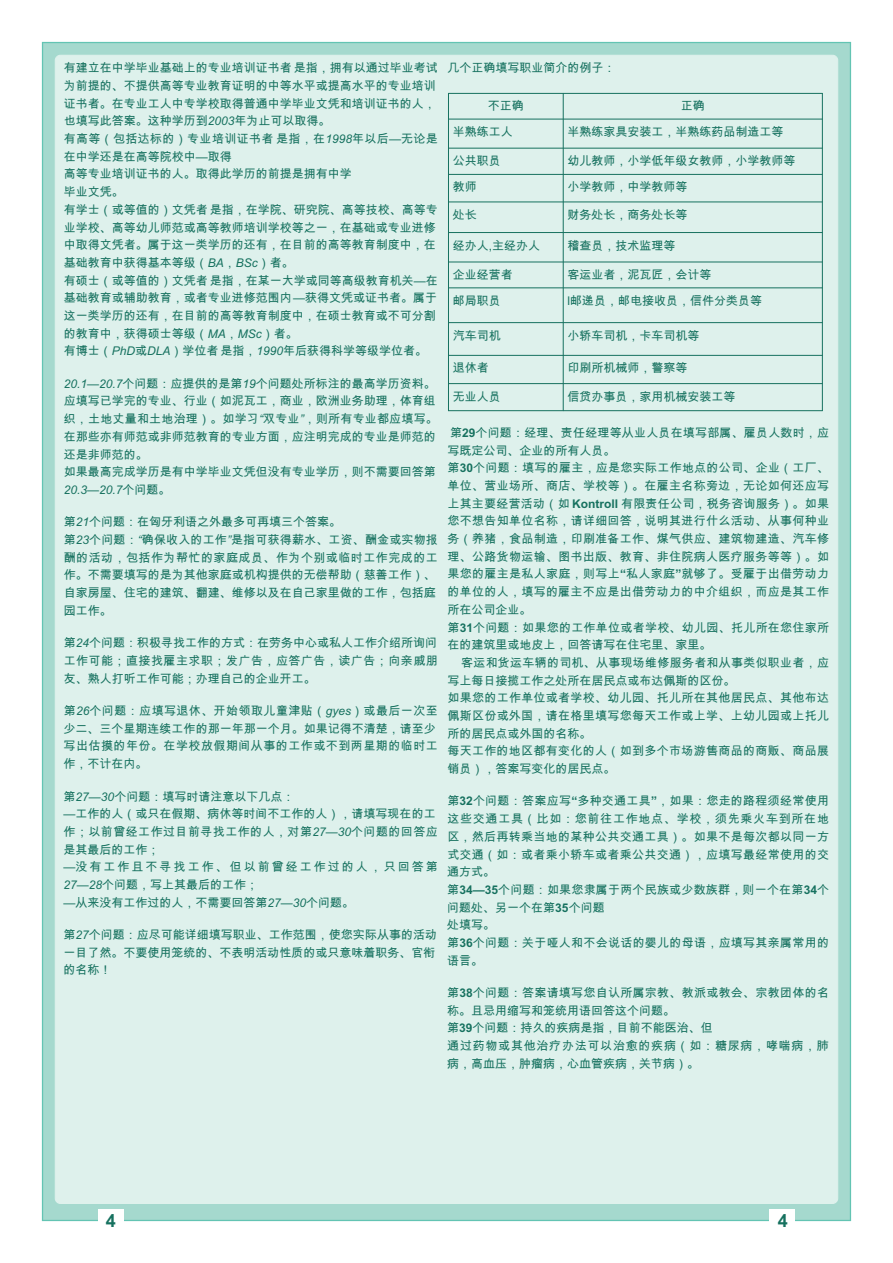
<style>
.page{position:relative;width:893px;height:1263px;background:#fff}
.page>*{position:absolute;margin:0;border:0;box-sizing:border-box;transform-origin:0 0}
.t1{font:700 18px "Arial";color:#16715f}
.t2{font:12px/17.7px "Arial Unicode MS";color:#16715f}
.t3{font:12px/17.7px "Arial Unicode MS";letter-spacing:.025em;color:#16715f}
.t4{font:12px "Arial Unicode MS";letter-spacing:.02em;color:#16715f}
.t5{font:italic 12px "Arial";color:#16715f}
.s1{font-family:"Arial";font-style:italic}
.s2{font-family:"Arial"}
.s3{font-family:"Arial Unicode MS";font-style:normal}
.s4{font-family:"Arial";font-weight:700}
</style>
<div class="page">
<div style="left:42px;top:42px;width:809px;height:1179px;background:#a5d9ce;border:1px solid #63c4b3"></div>
<div style="left:98px;top:1210px;width:25px;height:21px;background:#fff"></div>
<div style="left:770px;top:1210px;width:25px;height:21px;background:#fff"></div>
<div style="left:55px;top:55px;width:783px;height:1149px;background:#def1ec;border:1px solid #def1ec;border-radius:5px"></div>
<hr style="left:448px;top:93px;width:1px;height:318px;background:#16715f">
<hr style="left:563px;top:93px;width:1px;height:318px;background:#16715f">
<hr style="left:822px;top:93px;width:1px;height:318px;background:#16715f">
<hr style="left:448px;top:410px;width:374px;height:1px;background:#16715f">
<hr style="left:448px;top:383px;width:374px;height:1px;background:#16715f">
<hr style="left:448px;top:355px;width:374px;height:1px;background:#16715f">
<hr style="left:448px;top:322px;width:374px;height:1px;background:#16715f">
<hr style="left:448px;top:288px;width:374px;height:1px;background:#16715f">
<hr style="left:448px;top:262px;width:374px;height:1px;background:#16715f">
<hr style="left:448px;top:232px;width:374px;height:1px;background:#16715f">
<hr style="left:448px;top:202px;width:374px;height:1px;background:#16715f">
<hr style="left:448px;top:174px;width:374px;height:1px;background:#16715f">
<hr style="left:448px;top:148px;width:374px;height:1px;background:#16715f">
<hr style="left:448px;top:119px;width:374px;height:1px;background:#16715f">
<hr style="left:448px;top:93px;width:374px;height:1px;background:#16715f">
<p class="t2" style="left:64px;top:60px;width:553px">有建立在中学毕业基础上的专业培训证书者是指，拥有以通过毕业考试 几个正确填写职业简介的例子：为前提的、不提供高等专业教育证明的中等水平或提高水平的专业培训<br>证书者。在专业工人中专学校取得普通中学毕业文凭和培训证书的人，<br>也填写此答案。这种学历到<span class="s1">2003</span>年为止可以取得。<br>有高等（包括达标的）专业培训证书者是指，在<span class="s1">1998</span>年以后<span class="s1">—</span>无论是<br>在中学还是在高等院校中<span class="s1">—</span>取得<br>高等专业培训证书的人。取得此学历的前提是拥有中学<br>毕业文凭。<br>有学士（或等值的）文凭者是指，在学院、研究院、高等技校、高等专<br>业学校、高等幼儿师范或高等教师培训学校等之一，在基础或专业进修<br>中取得文凭者。属于这一类学历的还有，在目前的高等教育制度中，在<br>基础教育中获得基本等级（<span class="s1">BA</span>，<span class="s1">BSc</span>）者。<br>有硕士（或等值的）文凭者是指，在某一大学或同等高级教育机关<span class="s1">—</span>在<br>基础教育或辅助教育，或者专业进修范围内<span class="s1">—</span>获得文凭或证书者。属于<br>这一类学历的还有，在目前的高等教育制度中，在硕士教育或不可分割<br>的教育中，获得硕士等级（<span class="s1">MA</span>，<span class="s1">MSc</span>）者。<br>有博士（<span class="s1">PhD</span>或<span class="s1">DLA</span>）学位者是指，<span class="s1">1990</span>年后获得科学等级学位者。</p>
<p class="t2" style="left:64px;top:376px;width:767px"><span class="s1">20.1—20.7</span>个问题：应提供的是第<span class="s1">19</span>个问题处所标注的最高学历资料。<br>应填写已学完的专业、行业（如泥瓦工，商业，欧洲业务助理，体育组<br>织，土地丈量和土地治理）。如学习<span class="s1">“</span>双专业<span class="s1">”</span>，则所有专业都应填写。<br>在那些亦有师范或非师范教育的专业方面，应注明完成的专业是师范的 第<sup>29</sup>个问题：经理、责任经理等从业人员在填写部属、雇员人数时，应还是非师范的。</p>
<p class="t2" style="left:488px;top:99px;width:37px">不正确</p>
<p class="t2" style="left:681px;top:99px;width:25px">正确</p>
<p class="t2" style="left:453px;top:124px;width:61px">半熟练工人</p>
<p class="t2" style="left:567px;top:124px;width:217px">半熟练家具安装工，半熟练药品制造工等</p>
<p class="t2" style="left:453px;top:153px;width:49px">公共职员</p>
<p class="t2" style="left:567px;top:153px;width:229px">幼儿教师，小学低年级女教师，小学教师等</p>
<p class="t2" style="left:453px;top:180px;width:25px">教师</p>
<p class="t2" style="left:567px;top:180px;width:121px">小学教师，中学教师等</p>
<p class="t2" style="left:453px;top:207px;width:25px">处长</p>
<p class="t2" style="left:567px;top:207px;width:121px">财务处长，商务处长等</p>
<p class="t2" style="left:453px;top:238px;width:89px">经办人<span class="s2">,</span>主经办人</p>
<p class="t2" style="left:567px;top:238px;width:109px">稽查员，技术监理等</p>
<p class="t2" style="left:453px;top:267px;width:61px">企业经营者</p>
<p class="t2" style="left:567px;top:267px;width:145px">客运业者，泥瓦匠，会计等</p>
<p class="t2" style="left:453px;top:293px;width:49px">邮局职员</p>
<p class="t2" style="left:567px;top:293px;width:196px"><span class="s2">l</span>邮递员，邮电接收员，信件分类员等</p>
<p class="t2" style="left:453px;top:328px;width:49px">汽车司机</p>
<p class="t2" style="left:567px;top:328px;width:133px">小轿车司机，卡车司机等</p>
<p class="t2" style="left:453px;top:360px;width:37px">退休者</p>
<p class="t2" style="left:567px;top:360px;width:121px">印刷所机械师，警察等</p>
<p class="t2" style="left:453px;top:389px;width:49px">无业人员</p>
<p class="t2" style="left:567px;top:389px;width:169px">信贷办事员，家用机械安装工等</p>
<p class="t2" style="left:64px;top:441px;width:767px;line-height:21.6px;text-indent:384px">写既定公司、企业的所有人员。<br>如果最高完成学历是有中学毕业文凭但没有专业学历，则不需要回答第 第<sup>30</sup>个问题：填写的雇主，应是您实际工作地点的公司、企业（工厂、</p>
<p class="t5" style="left:64px;top:485px;width:108px">20.3—20.7<span class="s3">个问题。</span></p>
<p class="t3" style="left:447px;top:478px;width:383px">单位、营业场所、商店、学校等）。在雇主名称旁边，无论如何还应写上其主要经营活动（如 <span class="s4">Kontroll</span> 有限责任公司，税务咨询服务）。如果</p>
<p class="t2" style="left:64px;top:514px;width:279px">第<span class="s1">21</span>个问题：在匈牙利语之外最多可再填三个答案。</p>
<p class="t2" style="left:64px;top:513px;width:767px;text-align:justify;text-indent:384px">您不想告知单位名称，请详细回答，说明其进行什么活动、从事何种业第<span class="s1">23</span>个问题：<span class="s1">“</span>确保收入的工作<span class="s1">”</span>是指可获得薪水、工资、酬金或实物报 务（养猪，食品制造，印刷准备工作、煤气供应、建筑物建造、汽车修酬的活动，包括作为帮忙的家庭成员、作为个别或临时工作完成的工 理、公路货物运输、图书出版、教育、非住院病人医疗服务等等）。如作。不需要填写的是为其他家庭或机构提供的无偿帮助（慈善工作）、 果您的雇主是私人家庭，则写上<span class="s4">“</span>私人家庭<span class="s4">”</span>就够了。受雇于出借劳动力</p>
<p class="t3" style="left:64px;top:584px;width:767px;line-height:18.1px">自家房屋、住宅的建筑、翻建、维修以及在自己家里做的工作，包括庭 的单位的人，填写的雇主不应是出借劳动力的中介组织，而应是其工作园工作。</p>
<p class="t3" style="left:447px;top:602px;width:383px">所在公司企业。<br>第<span class="s4">31</span>个问题：如果您的工作单位或者学校、幼儿园、托儿所在您住家所</p>
<p class="t2" style="left:64px;top:635px;width:649px">第<span class="s1">24</span>个问题：积极寻找工作的方式：在劳务中心或私人工作介绍所询问 在的建筑里或地皮上，回答请写在住宅里、家里。工作可能；直接找雇主求职；发广告，应答广告，读广告；向亲戚朋</p>
<p class="t3" style="left:461px;top:655px;width:369px">客运和货运车辆的司机、从事现场维修服务者和从事类似职业者，应</p>
<p class="t2" style="left:64px;top:671px;width:253px">友、熟人打听工作可能；办理自己的企业开工。</p>
<p class="t2" style="left:447px;top:673px;width:289px">写上每日接揽工作之处所在居民点或布达佩斯的区份。</p>
<p class="t3" style="left:447px;top:690px;width:383px">如果您的工作单位或者学校、幼儿园、托儿所在其他居民点、其他布达</p>
<p class="t3" style="left:64px;top:708px;width:767px">第<sup>26</sup>个问题：应填写退休、开始领取儿童津贴（<sup>gyes</sup>）或最后一次至 佩斯区份或外国，请在格里填写您每天工作或上学、上幼儿园或上托儿</p>
<p class="t3" style="left:64px;top:718px;width:767px;line-height:22.6px">少二、三个星期连续工作的那一年那一个月。如果记得不清楚，请至少 所的居民点或外国的名称。<br>写出估摸的年份。在学校放假期间从事的工作或不到两星期的临时工 每天工作的地区都有变化的人（如到多个市场游售商品的商贩、商品展</p>
<p class="t2" style="left:64px;top:756px;width:85px">作，不计在内。</p>
<p class="t2" style="left:447px;top:761px;width:169px">销员），答案写变化的居民点。</p>
<p class="t2" style="left:64px;top:788px;width:232px">第<span class="s1">27—30</span>个问题：填写时请注意以下几点：</p>
<p class="t3" style="left:64px;top:795px;width:767px;line-height:15.1px;text-align:right">第<span class="s4">32</span>个问题：答案应写<span class="s4">“</span>多种交通工具<span class="s4">”</span>，如果：您走的路程须经常使用<br><sup>—</sup>工作的人（或只在假期、病休等时间不工作的人），请填写现在的工 这些交通工具（比如：您前往工作地点、学校，须先乘火车到所在地</p>
<p class="t3" style="left:64px;top:831px;width:767px;line-height:12.8px">作；以前曾经工作过目前寻找工作的人，对第<sup>27—30</sup>个问题的回答应 区，然后再转乘当地的某种公共交通工具）。如果不是每次都以同一方是其最后的工作；</p>
<p class="t3" style="left:64px;top:849px;width:767px;line-height:12.8px;text-indent:384px">式交通（如：或者乘小轿车或者乘公共交通），应填写最经常使用的交<span class="s1">—</span>没有工作且不寻找工作、但以前曾经工作过的人，只回答第 通方式。</p>
<p class="t2" style="left:64px;top:877px;width:196px"><span class="s1">27—28</span>个问题，写上其最后的工作；</p>
<p class="t4" style="left:447px;top:885px;width:383px">第<span class="s4">34—35</span>个问题：如果您隶属于两个民族或少数族群，则一个在第<span class="s4">34</span>个</p>
<p class="t2" style="left:64px;top:895px;width:292px"><span class="s1">—</span>从来没有工作过的人，不需要回答第<span class="s1">27—30</span>个问题。</p>
<p class="t2" style="left:447px;top:900px;width:159px">问题处、另一个在第<span class="s4">35</span>个问题处填写。</p>
<p class="t2" style="left:64px;top:927px;width:375px">第<span class="s1">27</span>个问题：应尽可能详细填写职业、工作范围，使您实际从事的活动</p>
<p class="t3" style="left:447px;top:935px;width:383px">第<span class="s4">36</span>个问题：关于哑人和不会说话的婴儿的母语，应填写其亲属常用的</p>
<p class="t2" style="left:64px;top:945px;width:373px">一目了然。不要使用笼统的、不表明活动性质的或只意味着职务、官衔</p>
<p class="t2" style="left:447px;top:953px;width:37px">语言。</p>
<p class="t2" style="left:64px;top:962px;width:49px">的名称！</p>
<p class="t3" style="left:447px;top:985px;width:383px">第<span class="s4">38</span>个问题：答案请填写您自认所属宗教、教派或教会、宗教团体的名称。且忌用缩写和笼统用语回答这个问题。<br>第<span class="s4">39</span>个问题：持久的疾病是指，目前不能医治、但<br>通过药物或其他治疗办法可以治愈的疾病（如：糖尿病，哮喘病，肺病，高血压，肿瘤病，心血管疾病，关节病）。</p>
<h1 class="t1" style="left:106px;top:1214px;width:12px">4</h1>
<h1 class="t1" style="left:778px;top:1214px;width:12px">4</h1>
</div>
